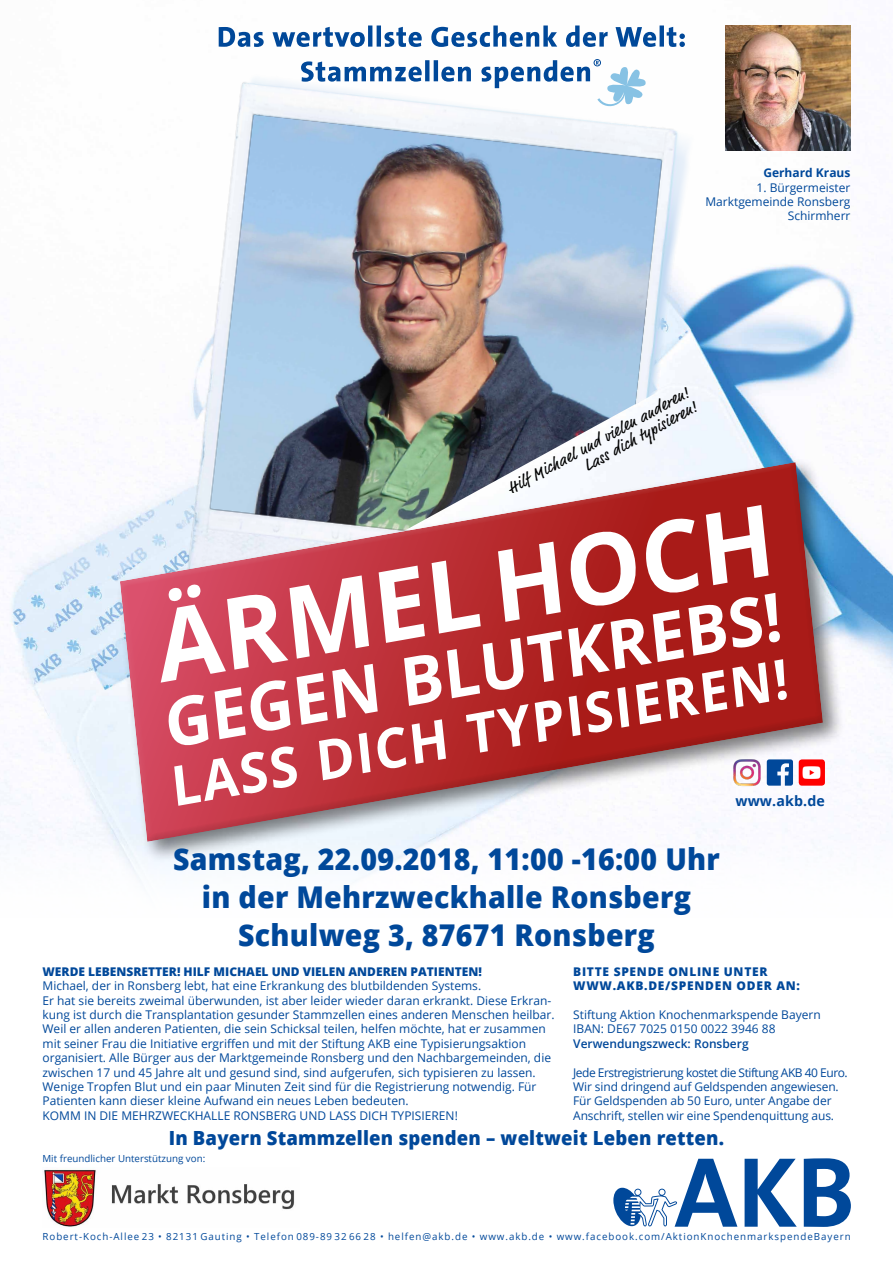
<style>
.page{position:relative;width:893px;height:1263px;background:#fff}
.page>*{position:absolute;margin:0;border:0;box-sizing:border-box;transform-origin:0 0}
.t1{font:700 99px "Open Sans";color:#fff}
.t2{font:700 66.75px "Open Sans";color:#fff}
.t3{font:700 55.2px "Open Sans";color:#fff;scale:.95 1}
.t4{font:800 30px/37.8px "Open Sans";letter-spacing:.01em;color:#00489a;text-align:center;scale:.95 1}
.t5{font:800 19.5px "Open Sans";letter-spacing:.01em;color:#00489a;scale:.95 1}
.t6{font:16.5px/16.6px "Market OT";color:#000;text-align:right}
.t7{font:700 14.25px "Open Sans";letter-spacing:.01em;color:#00489a}
.t8{font:12px/14.4px "Open Sans";color:#00489a}
.t9{font:800 12px "Open Sans";color:#00489a}
.t10{font:800 12px/14.4px "Open Sans";letter-spacing:.06em;color:#00489a}
.t11{font:600 12px "Open Sans";color:#00489a}
.t12{font:700 12px "Open Sans";color:#00489a}
.t13{font:9.75px "Open Sans";letter-spacing:.1em;color:#00489a}
.t14{font:9.75px "Open Sans";color:#00489a}
</style>
<div class="page">
<img style="left:0;top:25px;width:893px;height:856px">
<img style="left:725px;top:26px;width:125px;height:124px">
<img style="left:167px;top:71px;width:532px;height:387px">
<svg style="left:745px;top:1159px;width:52px;height:68px"></svg>
<svg style="left:804px;top:1158px;width:47px;height:69px"></svg>
<svg style="left:613px;top:1159px;width:124px;height:68px"></svg>
<div style="left:115px;top:458px;width:730px;height:406px;background:#000;opacity:.5"></div>
<svg style="left:116px;top:459px;width:715px;height:385px;background:#be646a"></svg>
<svg style="left:301px;top:59px;width:346px;height:49px"></svg>
<svg style="left:219px;top:26px;width:466px;height:21px"></svg>
<img style="left:43px;top:1169px;width:252px;height:58px">
<img style="left:728px;top:753px;width:38px;height:39px">
<img style="left:799px;top:759px;width:26px;height:27px">
<svg style="left:767px;top:759px;width:26px;height:27px"></svg>
<p class="t12" style="left:763px;top:164px;width:89px">Gerhard Kraus</p>
<p class="t8" style="left:705px;top:180px;width:147px;text-align:right">1. Bürgermeister<br>Marktgemeinde Ronsberg<br>Schirmherr</p>
<h3 class="t6" style="left:506px;top:484px;width:206px;rotate:-29deg">Hilf Michael und vielen anderen!<br>Lass dich typisieren!</h3>
<h1 class="t1" style="left:142px;top:578px;width:627px;rotate:-10deg">ÄRMEL HOCH</h1>
<h2 class="t2" style="left:155px;top:678px;width:627px;rotate:-10deg">GEGEN BLUTKREBS!</h2>
<h3 class="t3" style="left:163px;top:748px;width:660px;rotate:-10deg">LASS DICH TYPISIEREN!</h3>
<p class="t7" style="left:735px;top:791px;width:91px">www.akb.de</p>
<h3 class="t4" style="left:173px;top:839px;width:577px">Samstag, 22.09.2018, 11:00 -16:00 Uhr in der Mehrzweckhalle Ronsberg<br>Schulweg 3, 87671 Ronsberg</h3>
<p class="t10" style="left:573px;top:963px;width:228px">BITTE SPENDE ONLINE UNTER<br>WWW.AKB.DE/SPENDEN ODER AN:</p>
<p class="t8" style="left:573px;top:1007px;width:249px">Stiftung Aktion Knochenmarkspende Bayern<br>IBAN: DE67 7025 0150 0022 3946 88</p>
<p class="t11" style="left:573px;top:1035px;width:177px">Verwendungszweck: Ronsberg</p>
<p class="t8" style="left:573px;top:1065px;width:276px">Jede Erstregistrierung kostet die Stiftung AKB 40 Euro.<br>Wir sind dringend auf Geldspenden angewiesen.<br>Für Geldspenden ab 50 Euro, unter Angabe der Anschrift, stellen wir eine Spendenquittung aus.</p>
<p class="t9" style="left:43px;top:962px;width:441px">WERDE LEBENSRETTER! HILF MICHAEL UND VIELEN ANDEREN PATIENTEN!</p>
<p class="t8" style="left:43px;top:978px;width:514px">Michael, der in Ronsberg lebt, hat eine Erkrankung des blutbildenden Systems.<br>Er hat sie bereits zweimal überwunden, ist aber leider wieder daran erkrankt. Diese Erkran&shy;kung ist durch die Transplantation gesunder Stammzellen eines anderen Menschen heilbar.<br>Weil er allen anderen Patienten, die sein Schicksal teilen, helfen möchte, hat er zusammen mit seiner Frau die Initiative ergriffen und mit der Stiftung AKB eine Typisierungsaktion organisiert. Alle Bürger aus der Marktgemeinde Ronsberg und den Nachbargemeinden, die zwischen 17 und 45 Jahre alt und gesund sind, sind aufgerufen, sich typisieren zu lassen.<br>Wenige Tropfen Blut und ein paar Minuten Zeit sind für die Registrierung notwendig. Für Patienten kann dieser kleine Aufwand ein neues Leben bedeuten.<br>KOMM IN DIE MEHRZWECKHALLE RONSBERG UND LASS DICH TYPISIEREN!</p>
<h3 class="t5" style="left:169px;top:1123px;width:586px">In Bayern Stammzellen spenden – weltweit Leben retten.</h3>
<p class="t14" style="left:43px;top:1152px;width:164px">Mit freundlicher Unterstützung von:</p>
<p class="t13" style="left:43px;top:1230px;width:810px">Robert-Koch-Allee 23 • 82131 Gauting • Telefon 089-89 32 66 28 • helfen@akb.de • www.akb.de • www.facebook.com/AktionKnochenmarkspendeBayern</p>
</div>
